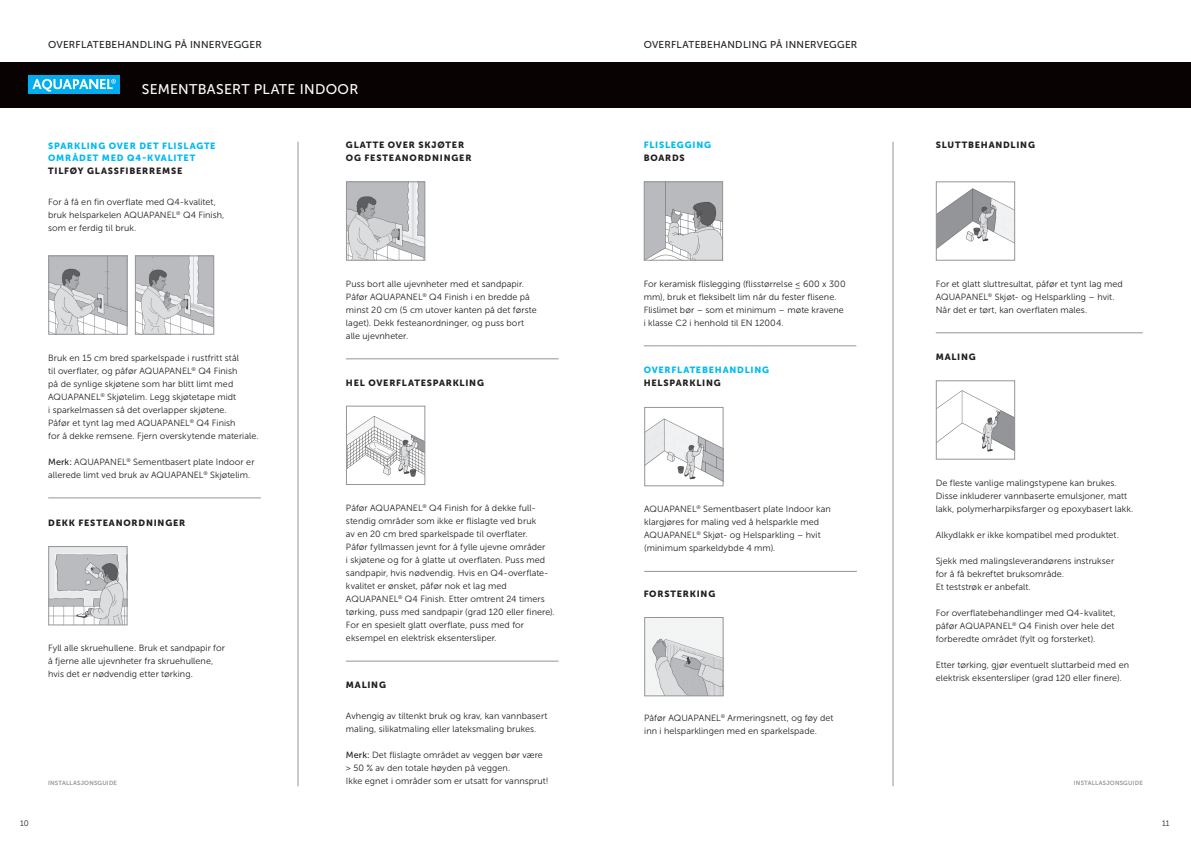
<style>
.page{position:relative;width:1191px;height:842px;background:#fff}
.page>*{position:absolute;margin:0;border:0;box-sizing:border-box;transform-origin:0 0}
.t1{font:14px "Museo Sans 500";letter-spacing:.02em;color:#fff}
.t2{font:10px "Museo Sans 500";letter-spacing:.025em;color:#231f20}
.t3{font:9px/13px "Museo Sans 300";letter-spacing:.01em;color:#231f20}
.t4{font:9px/13px "Museo Sans 900";letter-spacing:.085em;color:#231f20}
.t5{font:9px/13px "Museo Sans 900";letter-spacing:.085em;color:#00baf1}
.t6{font:8px "Museo Sans 300";color:#231f20}
.t7{font:6px "Museo Sans 700";letter-spacing:.03em;color:#939598}
.s1{font-family:"Museo Sans 500"}
</style>
<div class="page">
<img style="left:50px;top:548px;width:76px;height:75px">
<div style="left:48px;top:546px;width:80px;height:79px;border:1px solid #939598"></div>
<hr style="left:48px;top:498px;width:213px;height:1px;background:#939598">
<img style="left:50px;top:257px;width:76px;height:76px">
<div style="left:48px;top:255px;width:80px;height:80px;border:1px solid #939598"></div>
<img style="left:137px;top:257px;width:75px;height:76px">
<div style="left:135px;top:255px;width:79px;height:80px;border:1px solid #939598"></div>
<hr style="left:643px;top:346px;width:213px;height:1px;background:#939598">
<img style="left:645px;top:183px;width:76px;height:76px">
<div style="left:643px;top:181px;width:80px;height:80px;border:1px solid #939598"></div>
<hr style="left:346px;top:359px;width:212px;height:1px;background:#939598">
<img style="left:348px;top:183px;width:75px;height:76px">
<div style="left:346px;top:181px;width:79px;height:80px;border:1px solid #939598"></div>
<hr style="left:644px;top:571px;width:213px;height:1px;background:#939598">
<img style="left:646px;top:418px;width:75px;height:63px">
<div style="left:644px;top:407px;width:79px;height:79px;border:1px solid #939598"></div>
<img style="left:646px;top:619px;width:75px;height:75px">
<div style="left:644px;top:617px;width:79px;height:79px;border:1px solid #939598"></div>
<hr style="left:346px;top:661px;width:212px;height:1px;background:#939598">
<img style="left:348px;top:416px;width:75px;height:61px">
<div style="left:346px;top:406px;width:79px;height:79px;border:1px solid #939598"></div>
<hr style="left:935px;top:333px;width:207px;height:1px;background:#939598">
<img style="left:937px;top:188px;width:76px;height:61px">
<div style="left:935px;top:181px;width:80px;height:80px;border:1px solid #939598"></div>
<img style="left:937px;top:390px;width:76px;height:62px">
<div style="left:935px;top:380px;width:80px;height:80px;border:1px solid #939598"></div>
<hr style="left:298px;top:142px;width:1px;height:644px;background:#939598">
<hr style="left:892px;top:142px;width:1px;height:644px;background:#939598">
<div style="left:595px;top:62px;width:596px;height:46px;background:#080302"></div>
<div style="left:0;top:62px;width:595px;height:46px;background:#080302"></div>
<div style="left:28px;top:75px;width:92px;height:19px;background:#00aeef"></div>
<svg style="left:32px;top:79px;width:84px;height:13px"></svg>
<p class="t2" style="left:48px;top:39px;width:215px">OVERFLATEBEHANDLING PÅ INNERVEGGER</p>
<p class="t2" style="left:643px;top:39px;width:215px">OVERFLATEBEHANDLING PÅ INNERVEGGER</p>
<h1 class="t1" style="left:142px;top:81px;width:218px">SEMENTBASERT PLATE INDOOR</h1>
<p class="t5" style="left:48px;top:139px;width:169px">SPARKLING OVER DET FLISLAGTE<br>OMRÅDET MED Q4-KVALITET</p>
<p class="t4" style="left:48px;top:165px;width:136px">TILFØY GLASSFIBERREMSE</p>
<p class="t3" style="left:48px;top:195px;width:178px">For å få en fin overflate med Q4-kvalitet, bruk helsparkelen AQUAPANEL<sup>®</sup> Q4 Finish, som er ferdig til bruk.</p>
<p class="t4" style="left:346px;top:139px;width:127px">GLATTE OVER SKJØTER<br>OG FESTEANORDNINGER</p>
<p class="t3" style="left:346px;top:277px;width:192px">Puss bort alle ujevnheter med et sandpapir.<br>Påfør AQUAPANEL<sup>®</sup> Q4 Finish i en bredde på minst 20 cm (5 cm utover kanten på det første laget). Dekk festeanordninger, og puss bort alle ujevnheter.</p>
<p class="t5" style="left:643px;top:139px;width:69px">FLISLEGGING</p>
<p class="t4" style="left:643px;top:152px;width:43px">BOARDS</p>
<p class="t3" style="left:643px;top:277px;width:203px">For keramisk flislegging (flisstørrelse ≤ 600 x 300 mm), bruk et fleksibelt lim når du fester flisene.<br>Flislimet bør – som et minimum – møte kravene i klasse C2 i henhold til EN 12004.</p>
<p class="t4" style="left:935px;top:139px;width:101px">SLUTTBEHANDLING</p>
<p class="t3" style="left:935px;top:277px;width:189px">For et glatt sluttresultat, påfør et tynt lag med<br>AQUAPANEL<sup>®</sup> Skjøt- og Helsparkling – hvit.<br>Når det er tørt, kan overflaten males.</p>
<p class="t4" style="left:935px;top:351px;width:42px">MALING</p>
<p class="t3" style="left:48px;top:351px;width:212px">Bruk en 15 cm bred sparkelspade i rustfritt stål<br>til overflater, og påfør AQUAPANEL<sup>®</sup> Q4 Finish<br>på de synlige skjøtene som har blitt limt med AQUAPANEL<sup>®</sup> Skjøtelim. Legg skjøtetape midt<br>i sparkelmassen så det overlapper skjøtene.<br>Påfør et tynt lag med AQUAPANEL<sup>®</sup> Q4 Finish<br>for å dekke remsene. Fjern overskytende materiale.</p>
<p class="t3" style="left:48px;top:455px;width:208px"><span class="s1">Merk:</span> AQUAPANEL<sup>®</sup> Sementbasert plate Indoor er allerede limt ved bruk av AQUAPANEL<sup>®</sup> Skjøtelim.</p>
<p class="t5" style="left:643px;top:363px;width:127px">OVERFLATEBEHANDLING</p>
<p class="t4" style="left:643px;top:376px;width:78px">HELSPARKLING</p>
<p class="t4" style="left:346px;top:376px;width:139px">HEL OVERFLATESPARKLING</p>
<p class="t3" style="left:935px;top:476px;width:199px">De fleste vanlige malingstypene kan brukes.<br>Disse inkluderer vannbaserte emulsjoner, matt lakk, polymerharpiksfarger og epoxybasert lakk.</p>
<p class="t3" style="left:935px;top:528px;width:185px">Alkydlakk er ikke kompatibel med produktet.</p>
<p class="t3" style="left:935px;top:554px;width:180px">Sjekk med malingsleverandørens instrukser for å få bekreftet bruksområde.<br>Et teststrøk er anbefalt.</p>
<p class="t3" style="left:935px;top:606px;width:181px;text-align:justify">For overflatebehandlinger med Q4-kvalitet, påfør AQUAPANEL<sup>®</sup> Q4 Finish over hele det forberedte området (fylt og forsterket).</p>
<p class="t3" style="left:935px;top:658px;width:195px">Etter tørking, gjør eventuelt sluttarbeid med en elektrisk eksentersliper (grad 120 eller finere).</p>
<p class="t3" style="left:346px;top:501px;width:210px">Påfør AQUAPANEL<sup>®</sup> Q4 Finish for å dekke full&shy;stendig områder som ikke er flislagte ved bruk<br>av en 20 cm bred sparkelspade til overflater.<br>Påfør fyllmassen jevnt for å fylle ujevne områder<br>i skjøtene og for å glatte ut overflaten. Puss med sandpapir, hvis nødvendig. Hvis en Q4-overflate&shy;kvalitet er ønsket, påfør nok et lag med AQUAPANEL<sup>®</sup> Q4 Finish. Etter omtrent 24 timers tørking, puss med sandpapir (grad 120 eller finere).<br>For en spesielt glatt overflate, puss med for eksempel en elektrisk eksentersliper.</p>
<p class="t3" style="left:644px;top:503px;width:188px">AQUAPANEL<sup>®</sup> Sementbasert plate Indoor kan klargjøres for maling ved å helsparkle med AQUAPANEL<sup>®</sup> Skjøt- og Helsparkling – hvit (minimum sparkeldybde 4 mm).</p>
<p class="t4" style="left:48px;top:516px;width:139px">DEKK FESTEANORDNINGER</p>
<p class="t4" style="left:643px;top:587px;width:73px">FORSTERKING</p>
<p class="t3" style="left:48px;top:642px;width:178px">Fyll alle skruehullene. Bruk et sandpapir for å fjerne alle ujevnheter fra skruehullene, hvis det er nødvendig etter tørking.</p>
<p class="t4" style="left:346px;top:678px;width:42px">MALING</p>
<p class="t3" style="left:346px;top:709px;width:203px">Avhengig av tiltenkt bruk og krav, kan vannbasert maling, silikatmaling eller lateksmaling brukes.</p>
<p class="t3" style="left:346px;top:748px;width:204px"><span class="s1">Merk:</span> Det flislagte området av veggen bør være &gt; 50 % av den totale høyden på veggen.<br>Ikke egnet i områder som er utsatt for vannsprut!</p>
<p class="t3" style="left:644px;top:712px;width:191px">Påfør AQUAPANEL<sup>®</sup> Armeringsnett, og føy det inn i helsparklingen med en sparkelspade.</p>
<p class="t7" style="left:48px;top:780px;width:70px">INSTALLASJONSGUIDE</p>
<p class="t7" style="left:1073px;top:780px;width:70px">INSTALLASJONSGUIDE</p>
<p class="t6" style="left:20px;top:819px;width:10px">10</p>
<p class="t6" style="left:1162px;top:819px;width:9px">11</p>
</div>
